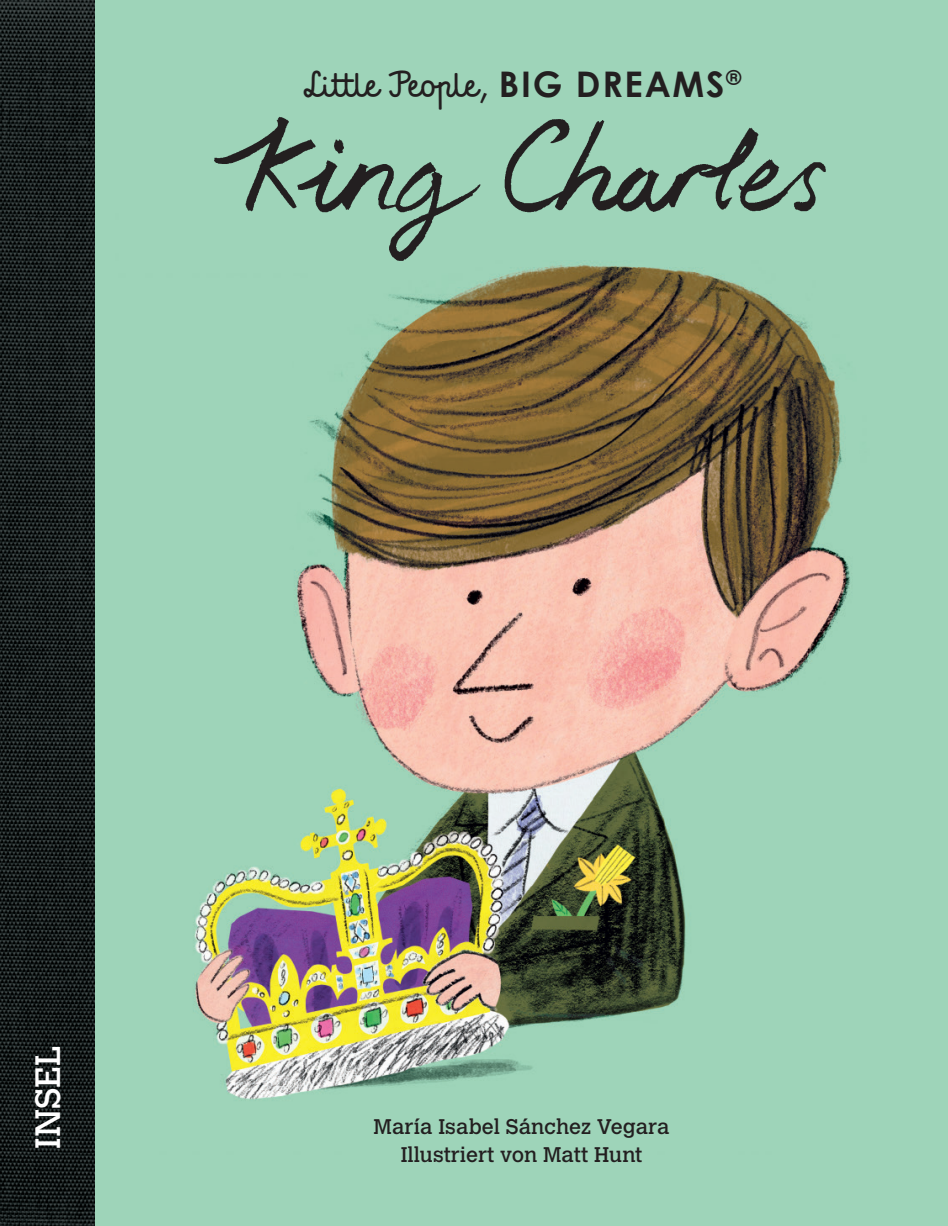
<style>
.page{position:relative;width:948px;height:1226px;background:#fff}
.page>*{position:absolute;margin:0;border:0;box-sizing:border-box;transform-origin:0 0}
.t1{font:35.35px "Mrs White";color:#231f20}
.t2{font:35px "Calvert";color:#fff}
.t3{font:21px/28px "Calvert";color:#231f20;text-align:center}
.s1{font-family:"Futura"}
.s2{font-family:"Century Gothic";font-weight:700}
</style>
<div class="page">
<img style="left:94px;top:0;width:853px;height:1225px">
<img style="left:152px;top:74px;width:729px;height:209px">
<svg style="left:0;top:0;width:94px;height:1225px;background:#181e1e"></svg>
<h1 class="t1" style="left:304px;top:61px;width:438px">Little People<span class="s1">,</span> <span class="s2">BIG DREAMS</span><sup>®</sup></h1>
<h2 class="t2" style="left:28px;top:1148px;width:105px;rotate:-90deg">INSEL</h2>
<p class="t3" style="left:373px;top:1112px;width:297px">María Isabel Sánchez Vegara<br>Illustriert von Matt Hunt</p>
</div>
